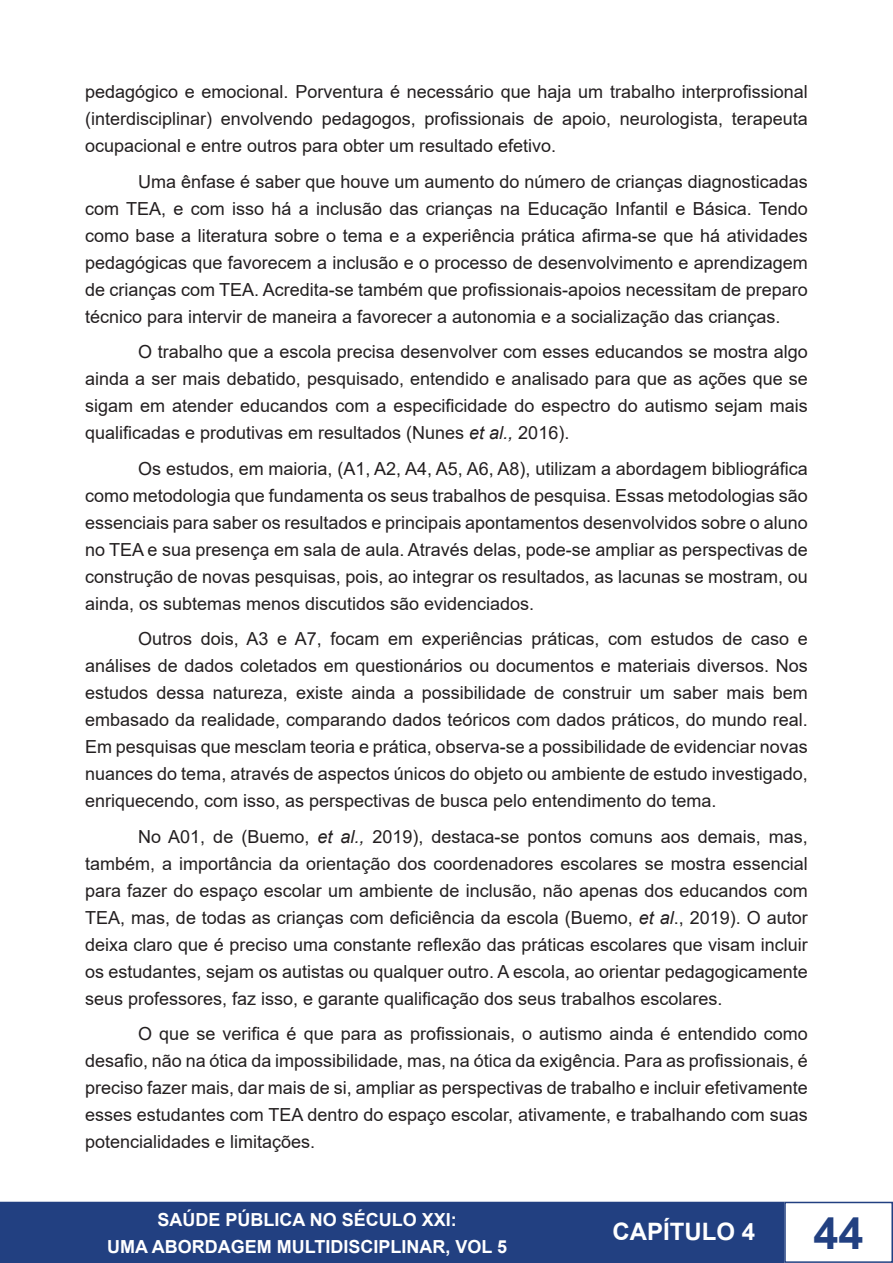
<style>
.page{position:relative;width:893px;height:1263px;background:#fff}
.page>*{position:absolute;margin:0;border:0;box-sizing:border-box;transform-origin:0 0}
.t1{font:700 45px "Arial";color:#224081}
.t2{font:700 24px "Arial";color:#fff}
.t3{font:18px/27px "Arial";color:#231f20;text-align:justify}
.t4{font:700 18px/27px "Arial";color:#fff;text-align:center}
.s1{font-style:italic}
</style>
<div class="page">
<div style="left:1px;top:1202px;width:782px;height:60px;background:#224081"></div>
<div style="left:0;top:1202px;width:784px;height:61px;border:2px solid #224081"></div>
<div style="left:784px;top:1202px;width:109px;height:61px;border:2px solid #224081"></div>
<p class="t3" style="left:85px;top:78px;width:724px">pedagógico e emocional. Porventura é necessário que haja um trabalho interprofissional (interdisciplinar) envolvendo pedagogos, profissionais de apoio, neurologista, terapeuta ocupacional e entre outros para obter um resultado efetivo.</p>
<p class="t3" style="left:85px;top:168px;width:724px;text-indent:53px">Uma ênfase é saber que houve um aumento do número de crianças diagnosticadas com TEA, e com isso há a inclusão das crianças na Educação Infantil e Básica. Tendo como base a literatura sobre o tema e a experiência prática afirma-se que há atividades pedagógicas que favorecem a inclusão e o processo de desenvolvimento e aprendizagem de crianças com TEA. Acredita-se também que profissionais-apoios necessitam de preparo técnico para intervir de maneira a favorecer a autonomia e a socialização das crianças.</p>
<p class="t3" style="left:85px;top:338px;width:724px;text-indent:53px">O trabalho que a escola precisa desenvolver com esses educandos se mostra algo ainda a ser mais debatido, pesquisado, entendido e analisado para que as ações que se sigam em atender educandos com a especificidade do espectro do autismo sejam mais qualificadas e produtivas em resultados (Nunes <span class="s1">et al.,</span> 2016).</p>
<p class="t3" style="left:85px;top:455px;width:724px;text-indent:53px">Os estudos, em maioria, (A1, A2, A4, A5, A6, A8), utilizam a abordagem bibliográfica como metodologia que fundamenta os seus trabalhos de pesquisa. Essas metodologias são essenciais para saber os resultados e principais apontamentos desenvolvidos sobre o aluno no TEA e sua presença em sala de aula. Através delas, pode-se ampliar as perspectivas de construção de novas pesquisas, pois, ao integrar os resultados, as lacunas se mostram, ou ainda, os subtemas menos discutidos são evidenciados.</p>
<p class="t3" style="left:85px;top:625px;width:724px;text-indent:53px">Outros dois, A3 e A7, focam em experiências práticas, com estudos de caso e análises de dados coletados em questionários ou documentos e materiais diversos. Nos estudos dessa natureza, existe ainda a possibilidade de construir um saber mais bem embasado da realidade, comparando dados teóricos com dados práticos, do mundo real.<br>Em pesquisas que mesclam teoria e prática, observa-se a possibilidade de evidenciar novas nuances do tema, através de aspectos únicos do objeto ou ambiente de estudo investigado, enriquecendo, com isso, as perspectivas de busca pelo entendimento do tema.</p>
<p class="t3" style="left:85px;top:823px;width:724px;text-indent:53px">No A01, de (Buemo, <span class="s1">et al.,</span> 2019), destaca-se pontos comuns aos demais, mas, também, a importância da orientação dos coordenadores escolares se mostra essencial para fazer do espaço escolar um ambiente de inclusão, não apenas dos educandos com TEA, mas, de todas as crianças com deficiência da escola (Buemo, <span class="s1">et al</span>., 2019). O autor deixa claro que é preciso uma constante reflexão das práticas escolares que visam incluir os estudantes, sejam os autistas ou qualquer outro. A escola, ao orientar pedagogicamente seus professores, faz isso, e garante qualificação dos seus trabalhos escolares.</p>
<p class="t3" style="left:85px;top:1020px;width:724px;text-indent:53px">O que se verifica é que para as profissionais, o autismo ainda é entendido como desafio, não na ótica da impossibilidade, mas, na ótica da exigência. Para as profissionais, é preciso fazer mais, dar mais de si, ampliar as perspectivas de trabalho e incluir efetivamente esses estudantes com TEA dentro do espaço escolar, ativamente, e trabalhando com suas potencialidades e limitações.</p>
<p class="t4" style="left:107px;top:1206px;width:401px">SAÚDE PÚBLICA NO SÉCULO XXI:<br>UMA ABORDAGEM MULTIDISCIPLINAR, VOL 5</p>
<h2 class="t2" style="left:612px;top:1215px;width:144px">CAPÍTULO 4</h2>
<h1 class="t1" style="left:814px;top:1201px;width:52px">44</h1>
</div>
